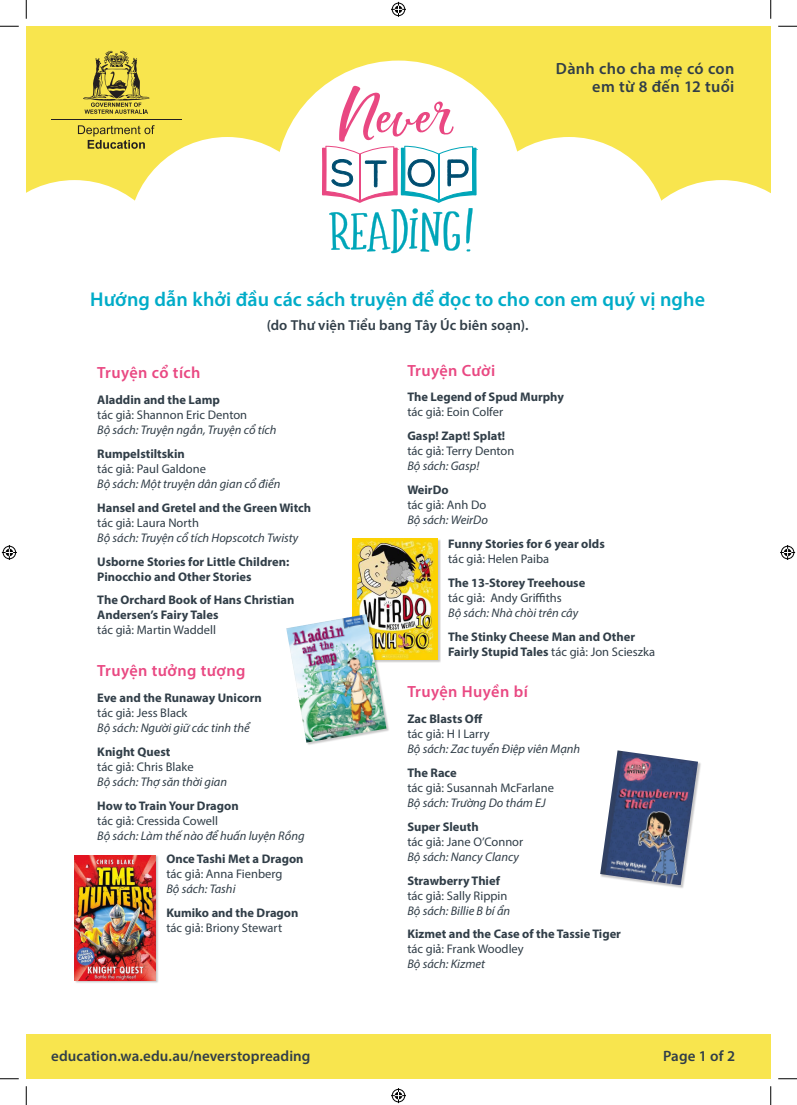
<style>
.page{position:relative;width:797px;height:1105px;background:#fff}
.page>*{position:absolute;margin:0;border:0;box-sizing:border-box;transform-origin:0 0}
.Headings{font:600 20px "Myriad Pro";letter-spacing:.005em;color:#00acc8}
.Headings-2{font:600 16.25px "Myriad Pro";letter-spacing:.025em;color:#e94882}
.Headings-3{font:600 16.25px/18.8px "Myriad Pro";letter-spacing:.02em;color:#313e48;text-align:right}
.Headings-4{font:600 15px "Myriad Pro";letter-spacing:.005em;color:#313e48}
.Headings-5{font:600 14.5px "Myriad Pro";letter-spacing:.005em;color:#313e48}
.Body_Copy{font:italic 12.5px/15px "Myriad Pro";color:#313e48}
.t1{font:700 12.5px/15px "Myriad Pro";color:#313e48}
.t2{font:12.5px/15px "Myriad Pro";color:#313e48}
.s1{font-weight:700;font-style:normal}
.s2{font-style:normal}
.s3{font-weight:400}
.s4{font-weight:400;font-style:italic}
.s5{font-weight:700}
.s6{font-style:italic}
</style>
<div class="page">
<div style="left:26px;top:26px;width:744px;height:186px;background:#f8e54e"></div>
<div style="left:275px;top:61px;width:246px;height:245px;background:#fff;border-radius:50%"></div>
<div style="left:128px;top:137px;width:198px;height:198px;background:#fff;border-radius:50%"></div>
<div style="left:470px;top:137px;width:198px;height:198px;background:#fff;border-radius:50%"></div>
<svg style="left:26px;top:180px;width:120px;height:32px"></svg>
<svg style="left:650px;top:180px;width:120px;height:32px"></svg>
<div style="left:26px;top:1034px;width:744px;height:45px;background:#f8e54e"></div>
<svg style="left:83px;top:51px;width:66px;height:63px"></svg>
<svg style="left:78px;top:125px;width:77px;height:24px"></svg>
<hr style="left:51px;top:120px;width:130px;height:1px;background:#231f20">
<svg style="left:322px;top:86px;width:154px;height:167px"></svg>
<div style="left:600px;top:750px;width:101px;height:139px;background:#231f20;opacity:.25"></div>
<img style="left:600px;top:750px;width:98px;height:135px">
<div style="left:75px;top:855px;width:84px;height:128px;background:#231f20;opacity:.25"></div>
<img style="left:74px;top:855px;width:82px;height:125px">
<div style="left:352px;top:539px;width:89px;height:124px;background:#231f20;opacity:.25"></div>
<img style="left:352px;top:539px;width:85px;height:120px">
<div style="left:286px;top:614px;width:104px;height:132px;background:#231f20;opacity:.25"></div>
<img style="left:286px;top:614px;width:100px;height:129px">
<svg style="left:0;top:25px;width:19px;height:2px"></svg>
<svg style="left:778px;top:25px;width:19px;height:2px"></svg>
<svg style="left:0;top:1078px;width:19px;height:1px"></svg>
<svg style="left:778px;top:1078px;width:19px;height:1px"></svg>
<svg style="left:25px;top:0;width:2px;height:19px"></svg>
<svg style="left:25px;top:1086px;width:2px;height:19px"></svg>
<svg style="left:770px;top:0;width:1px;height:19px"></svg>
<svg style="left:770px;top:1086px;width:1px;height:19px"></svg>
<svg style="left:391px;top:2px;width:15px;height:15px"></svg>
<svg style="left:391px;top:1088px;width:15px;height:15px"></svg>
<svg style="left:2px;top:545px;width:15px;height:15px"></svg>
<svg style="left:780px;top:545px;width:15px;height:15px"></svg>
<p class="Headings-3" style="left:556px;top:58px;width:180px">Dành cho cha mẹ có con em từ 8 đến 12 tuổi</p>
<p class="Headings" style="left:90px;top:286px;width:616px">Hướng dẫn khởi đầu các sách truyện để đọc to cho con em quý vị nghe</p>
<p class="Headings-5" style="left:267px;top:316px;width:263px">(do Thư viện Tiểu bang Tây Úc biên soạn).</p>
<p class="Headings-2" style="left:97px;top:362px;width:105px">Truyện cổ tích</p>
<p class="Body_Copy" style="left:97px;top:392px;width:181px"><span class="s1">Aladdin and the Lamp<br></span><span class="s2">tác giả: Shannon Eric Denton<br></span>Bộ sách: Truyện ngắn, Truyện cổ tích</p>
<p class="Body_Copy" style="left:97px;top:446px;width:184px"><span class="s1">Rumpelstiltskin<br></span><span class="s2">tác giả: Paul Galdone<br></span>Bộ sách: Một truyện dân gian cổ điển</p>
<p class="Body_Copy" style="left:97px;top:500px;width:215px"><span class="s1">Hansel and Gretel and the Green Witch </span><span class="s2">tác giả: Laura North<br></span>Bộ sách: Truyện cổ tích Hopscotch Twisty</p>
<p class="t1" style="left:97px;top:553px;width:193px">Usborne Stories for Little Children:<br>Pinocchio and Other Stories</p>
<p class="t1" style="left:97px;top:592px;width:199px">The Orchard Book of Hans Christian<br>Andersen’s Fairy Tales<br><span class="s3">tác giả: Martin Waddell</span></p>
<p class="Headings-2" style="left:97px;top:660px;width:150px">Truyện tưởng tượng</p>
<p class="Body_Copy" style="left:97px;top:690px;width:166px"><span class="s1">Eve and the Runaway Unicorn </span><span class="s2">tác giả: Jess Black<br></span>Bộ sách: Người giữ các tinh thể</p>
<p class="Body_Copy" style="left:97px;top:744px;width:131px"><span class="s1">Knight Quest<br></span><span class="s2">tác giả: Chris Blake<br></span>Bộ sách: Thợ săn thời gian</p>
<p class="Body_Copy" style="left:97px;top:798px;width:209px"><span class="s1">How to Train Your Dragon<br></span><span class="s2">tác giả: Cressida Cowell<br></span>Bộ sách: Làm thế nào để huấn luyện Rồng</p>
<p class="t1" style="left:166px;top:851px;width:139px">Once Tashi Met a Dragon <span class="s3">tác giả: Anna Fienberg<br></span><span class="s4">Bộ sách: Tashi</span></p>
<p class="t2" style="left:166px;top:905px;width:133px"><span class="s5">Kumiko and the Dragon </span>tác giả: Briony Stewart</p>
<p class="Headings-4" style="left:51px;top:1046px;width:261px">education.wa.edu.au/neverstopreading</p>
<p class="Headings-2" style="left:407px;top:360px;width:89px">Truyện Cười</p>
<p class="t1" style="left:407px;top:389px;width:158px">The Legend of Spud Murphy <span class="s3">tác giả: Eoin Colfer</span></p>
<p class="t2" style="left:407px;top:428px;width:109px"><span class="s5">Gasp! Zapt! Splat! </span>tác giả: Terry Denton<br><span class="s6">Bộ sách: Gasp!</span></p>
<p class="Body_Copy" style="left:407px;top:482px;width:82px"><span class="s1">WeirDo<br></span><span class="s2">tác giả: Anh Do<br></span>Bộ sách: WeirDo</p>
<p class="t1" style="left:448px;top:536px;width:158px">Funny Stories for 6 year olds <span class="s3">tác giả: Helen Paiba</span></p>
<p class="t1" style="left:448px;top:575px;width:139px">The 13-Storey Treehouse <span class="s3">tác giả: Andy Griffiths<br></span><span class="s4">Bộ sách: Nhà chòi trên cây</span></p>
<p class="t1" style="left:448px;top:628px;width:209px">The Stinky Cheese Man and Other<br>Fairly Stupid Tales <span class="s3">tác giả: Jon Scieszka</span></p>
<p class="Headings-2" style="left:407px;top:682px;width:122px">Truyện Huyền bí</p>
<p class="Body_Copy" style="left:407px;top:711px;width:174px"><span class="s1">Zac Blasts Off<br></span><span class="s2">tác giả: H I Larry<br></span>Bộ sách: Zac tuyển Điệp viên Mạnh</p>
<p class="t2" style="left:407px;top:765px;width:148px"><span class="s5">The Race<br></span>tác giả: Susannah McFarlane<br><span class="s6">Bộ sách: Trường Do thám EJ</span></p>
<p class="t2" style="left:407px;top:819px;width:117px"><span class="s5">Super Sleuth<br></span>tác giả: Jane O’Connor<br><span class="s6">Bộ sách: Nancy Clancy</span></p>
<p class="t2" style="left:407px;top:873px;width:104px"><span class="s5">Strawberry Thief </span>tác giả: Sally Rippin<br><span class="s6">Bộ sách: Billie B bí ẩn</span></p>
<p class="t1" style="left:407px;top:926px;width:215px">Kizmet and the Case of the Tassie Tiger <span class="s3">tác giả: Frank Woodley<br></span><span class="s4">Bộ sách: Kizmet</span></p>
<p class="Headings-4" style="left:663px;top:1046px;width:74px">Page 1 of 2</p>
</div>
